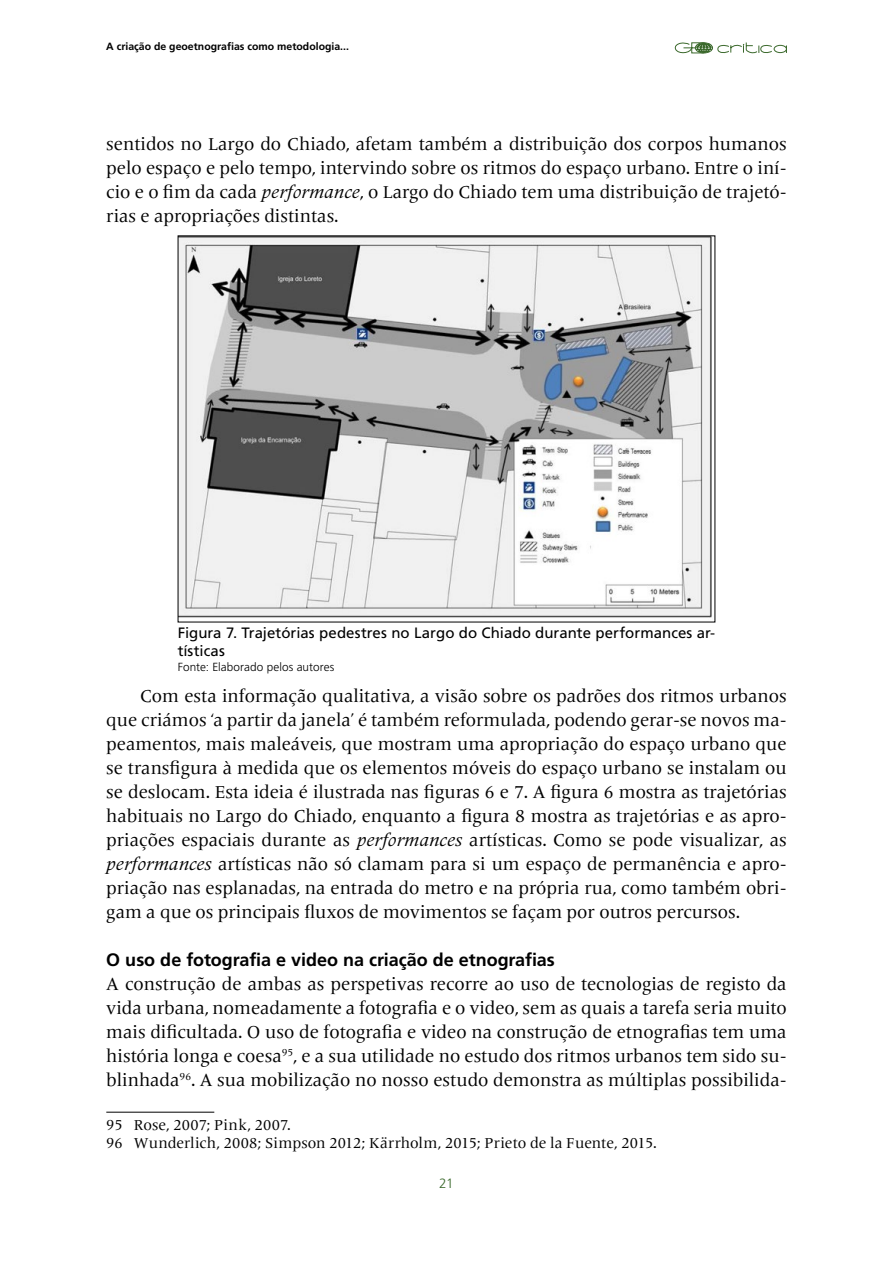
<style>
.page{position:relative;width:893px;height:1263px;background:#fff}
.page>*{position:absolute;margin:0;border:0;box-sizing:border-box;transform-origin:0 0}
.t1{font:18px/24px "Frutiger Serif LT Pro";color:#000;text-align:justify}
.t2{font:700 18px "Frutiger LT Std";letter-spacing:-.005em;color:#000}
.t3{font:15px/18px "Frutiger Serif LT Pro";letter-spacing:.005em;color:#000}
.t4{font:15px/18px "Frutiger LT Std";color:#000}
.t5{font:300 13.5px "Frutiger LT Std";color:#3b692c}
.t6{font:300 11.7px "Frutiger LT Std";letter-spacing:.01em;color:#000}
.t7{font:700 10.5px "Frutiger LT Std";color:#000}
.s1{font-style:italic}
</style>
<div class="page">
<svg style="left:674px;top:42px;width:113px;height:12px"></svg>
<hr style="left:106px;top:1112px;width:108px;height:1px;background:#000">
<img style="left:180px;top:237px;width:532px;height:381px">
<p class="t7" style="left:106px;top:41px;width:244px">A criação de geoetnografias como metodologia...</p>
<p class="t1" style="left:106px;top:132px;width:682px">sentidos no Largo do Chiado, afetam também a distribuição dos corpos humanos pelo espaço e pelo tempo, intervindo sobre os ritmos do espaço urbano. Entre o iní&shy;cio e o fim da cada <span class="s1">performance</span>, o Largo do Chiado tem uma distribuição de trajetó&shy;rias e apropriações distintas.</p>
<p class="t4" style="left:178px;top:624px;width:539px">Figura 7. Trajetórias pedestres no Largo do Chiado durante performances ar&shy;tísticas</p>
<p class="t6" style="left:178px;top:660px;width:158px">Fonte: Elaborado pelos autores</p>
<p class="t1" style="left:106px;top:684px;width:682px;text-indent:34px">Com esta informação qualitativa, a visão sobre os padrões dos ritmos urbanos que criámos ‘a partir da janela’ é também reformulada, podendo gerar-se novos ma&shy;peamentos, mais maleáveis, que mostram uma apropriação do espaço urbano que se transfigura à medida que os elementos móveis do espaço urbano se instalam ou se deslocam. Esta ideia é ilustrada nas figuras 6 e 7. A figura 6 mostra as trajetórias habituais no Largo do Chiado, enquanto a figura 8 mostra as trajetórias e as apro&shy;priações espaciais durante as <span class="s1">performances</span> artísticas. Como se pode visualizar, as <span class="s1">performances</span> artísticas não só clamam para si um espaço de permanência e apro&shy;priação nas esplanadas, na entrada do metro e na própria rua, como também obri&shy;gam a que os principais fluxos de movimentos se façam por outros percursos.</p>
<p class="t2" style="left:106px;top:949px;width:450px">O uso de fotografia e video na criação de etnografias</p>
<p class="t1" style="left:106px;top:972px;width:682px">A construção de ambas as perspetivas recorre ao uso de tecnologias de registo da vida urbana, nomeadamente a fotografia e o video, sem as quais a tarefa seria muito mais dificultada. O uso de fotografia e video na construção de etnografias tem uma história longa e coesa<sup>95</sup>, e a sua utilidade no estudo dos ritmos urbanos tem sido su&shy;blinhada<sup>96</sup>. A sua mobilização no nosso estudo demonstra as múltiplas possibilida-</p>
<p class="t3" style="left:106px;top:1116px;width:552px">95 Rose, 2007; Pink, 2007.<br>96 Wunderlich, 2008; Simpson 2012; Kärrholm, 2015; Prieto de la Fuente, 2015.</p>
<p class="t5" style="left:439px;top:1176px;width:16px">21</p>
</div>
